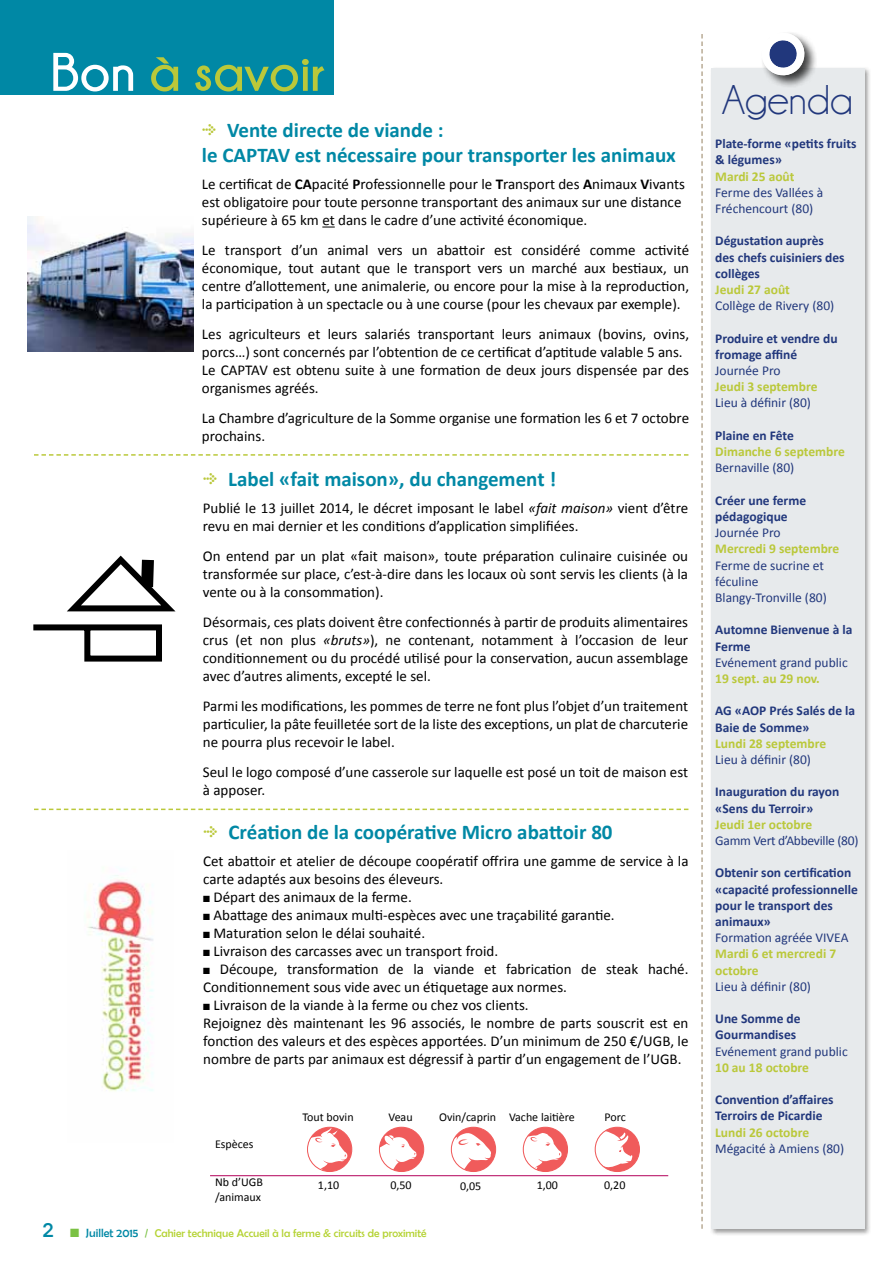
<style>
.page{position:relative;width:893px;height:1263px;background:#fff}
.page>*{position:absolute;margin:0;border:0;box-sizing:border-box;transform-origin:0 0}
.t1{font:700 54px "Champagne&Limousines";color:#bac83a}
.t2{font:42px "Champagne&Limousines";color:#21377c}
.t3{font:700 21px/25.2px "Calibri";color:#0088a5}
.t4{font:15px/18px "Calibri";color:#000}
.t5{font:700 13.5px/16.2px "Calibri";color:#21377c}
.t6{font:13.5px/16.2px "Calibri";color:#21377c}
.t7{font:700 13.5px/16.2px "Calibri";color:#bac83a}
.t8{font:13.5px "Calibri";letter-spacing:-.02em;color:#21377c}
.t9{font:12px/14.4px "Calibri";color:#000}
.t10{font:11.25px "Berlin Sans FB";color:#b5d334}
.s1{color:#fff}
.s2{font-family:"Simple Direction Arrows";font-weight:400;color:#bac83a}
.s3{font-weight:700}
.s4{font-style:italic}
.s5{font-family:"DIN Alternate";font-weight:500;font-size:22.5px;color:#0088a5}
.s6{color:#7ac143}
.s7{font-size:12px;color:#0088a5}
.s8{font-size:12px;color:#7ac143}
</style>
<div class="page">
<div style="left:0;top:0;width:333px;height:94px;background:#0088a5"></div>
<svg style="left:322px;top:227px;width:13px;height:1px"></svg>
<svg style="left:67px;top:555px;width:109px;height:57px"></svg>
<svg style="left:33px;top:624px;width:129px;height:38px"></svg>
<svg style="left:701px;top:34px;width:2px;height:1195px"></svg>
<div style="left:709px;top:66px;width:163px;height:1170px;background:#000;opacity:.4"></div>
<div style="left:711px;top:68px;width:153px;height:1161px;background:#e7eaec"></div>
<div style="left:760px;top:31px;width:58px;height:58px;background:#000;opacity:.75"></div>
<svg style="left:761px;top:32px;width:44px;height:48px"></svg>
<svg style="left:34px;top:454px;width:655px;height:2px"></svg>
<svg style="left:34px;top:809px;width:655px;height:1px"></svg>
<img style="left:27px;top:216px;width:166px;height:135px">
<img style="left:87px;top:869px;width:67px;height:222px">
<div style="left:451px;top:1127px;width:45px;height:44px;background:#f05b5b;border-radius:50%"></div>
<svg style="left:451px;top:1132px;width:40px;height:39px"></svg>
<div style="left:451px;top:1127px;width:45px;height:45px;border:1px solid #f05b5b;border-radius:50%"></div>
<div style="left:307px;top:1127px;width:45px;height:44px;background:#f05b5b;border-radius:50%"></div>
<svg style="left:307px;top:1127px;width:40px;height:44px"></svg>
<div style="left:307px;top:1127px;width:45px;height:45px;border:1px solid #f05b5b;border-radius:50%"></div>
<div style="left:595px;top:1127px;width:44px;height:44px;background:#f05b5b;border-radius:50%"></div>
<svg style="left:595px;top:1130px;width:38px;height:41px"></svg>
<div style="left:595px;top:1127px;width:45px;height:45px;border:1px solid #f05b5b;border-radius:50%"></div>
<div style="left:379px;top:1127px;width:45px;height:44px;background:#f05b5b;border-radius:50%"></div>
<svg style="left:379px;top:1134px;width:38px;height:37px"></svg>
<div style="left:379px;top:1127px;width:45px;height:45px;border:1px solid #f05b5b;border-radius:50%"></div>
<div style="left:523px;top:1127px;width:45px;height:44px;background:#f05b5b;border-radius:50%"></div>
<svg style="left:523px;top:1133px;width:39px;height:38px"></svg>
<div style="left:523px;top:1127px;width:45px;height:45px;border:1px solid #f05b5b;border-radius:50%"></div>
<hr style="left:210px;top:1175px;width:458px;height:1px;background:#b3025b">
<h1 class="t1" style="left:50px;top:42px;width:277px"><span class="s1">Bon</span> à savoir</h1>
<h3 class="t3" style="left:202px;top:118px;width:475px"><span class="s2">p</span> Vente directe de viande :<br>le CAPTAV est nécessaire pour transporter les animaux</h3>
<p class="t4" style="left:202px;top:175px;width:485px">Le certificat de <span class="s3">CA</span>pacité <span class="s3">P</span>rofessionnelle pour le <span class="s3">T</span>ransport des <span class="s3">A</span>nimaux <span class="s3">V</span>ivants est obligatoire pour toute personne transportant des animaux sur une distance supérieure à 65 km et dans le cadre d’une activité économique.</p>
<p class="t4" style="left:202px;top:241px;width:489px;text-align:justify">Le transport d’un animal vers un abattoir est considéré comme activité économique, tout autant que le transport vers un marché aux bestiaux, un centre d’allottement, une animalerie, ou encore pour la mise à la reproduction, la participation à un spectacle ou à une course (pour les chevaux par exemple).</p>
<p class="t4" style="left:202px;top:325px;width:489px">Les agriculteurs et leurs salariés transportant leurs animaux (bovins, ovins, porcs…) sont concernés par l’obtention de ce certificat d’aptitude valable 5 ans.<br>Le CAPTAV est obtenu suite à une formation de deux jours dispensée par des organismes agréés.</p>
<p class="t4" style="left:202px;top:409px;width:489px">La Chambre d’agriculture de la Somme organise une formation les 6 et 7 octobre prochains.</p>
<h3 class="t3" style="left:203px;top:466px;width:355px"><span class="s2">p</span> Label «fait maison», du changement !</h3>
<p class="t4" style="left:203px;top:499px;width:487px">Publié le 13 juillet 2014, le décret imposant le label <span class="s4">«fait maison»</span> vient d’être revu en mai dernier et les conditions d’application simplifiées.</p>
<p class="t4" style="left:203px;top:547px;width:487px;text-align:justify">On entend par un plat «fait maison», toute préparation culinaire cuisinée ou transformée sur place, c’est-à-dire dans les locaux où sont servis les clients (à la vente ou à la consommation).</p>
<p class="t4" style="left:203px;top:613px;width:487px;text-align:justify">Désormais, ces plats doivent être confectionnés à partir de produits alimentaires crus (et non plus <span class="s4">«bruts»</span>), ne contenant, notamment à l’occasion de leur conditionnement ou du procédé utilisé pour la conservation, aucun assemblage avec d’autres aliments, excepté le sel.</p>
<p class="t4" style="left:203px;top:697px;width:487px;text-align:justify">Parmi les modifications, les pommes de terre ne font plus l’objet d’un traitement particulier, la pâte feuilletée sort de la liste des exceptions, un plat de charcuterie ne pourra plus recevoir le label.</p>
<p class="t4" style="left:203px;top:763px;width:487px">Seul le logo composé d’une casserole sur laquelle est posé un toit de maison est à apposer.</p>
<h3 class="t3" style="left:203px;top:819px;width:411px"><span class="s2">p</span> Création de la coopérative Micro abattoir 80</h3>
<p class="t4" style="left:203px;top:852px;width:487px">Cet abattoir et atelier de découpe coopératif offrira une gamme de service à la carte adaptés aux besoins des éleveurs.</p>
<p class="t4" style="left:203px;top:888px;width:210px">■ Départ des animaux de la ferme.</p>
<p class="t4" style="left:203px;top:906px;width:413px">■ Abattage des animaux multi-espèces avec une traçabilité garantie.</p>
<p class="t4" style="left:203px;top:924px;width:223px">■ Maturation selon le délai souhaité.</p>
<p class="t4" style="left:203px;top:942px;width:297px">■ Livraison des carcasses avec un transport froid.</p>
<p class="t4" style="left:203px;top:960px;width:487px">■ Découpe, transformation de la viande et fabrication de steak haché.<br>Conditionnement sous vide avec un étiquetage aux normes.</p>
<p class="t4" style="left:203px;top:996px;width:487px">■ Livraison de la viande à la ferme ou chez vos clients.<br>Rejoignez dès maintenant les 96 associés, le nombre de parts souscrit est en fonction des valeurs et des espèces apportées. D’un minimum de 250 €/UGB, le nombre de parts par animaux est dégressif à partir d’un engagement de l’UGB.</p>
<p class="t9" style="left:215px;top:1137px;width:40px">Espèces</p>
<p class="t9" style="left:215px;top:1175px;width:49px">Nb d’UGB /animaux</p>
<p class="t9" style="left:302px;top:1110px;width:53px">Tout bovin</p>
<p class="t9" style="left:388px;top:1110px;width:26px">Veau</p>
<p class="t9" style="left:439px;top:1110px;width:137px">Ovin/caprin Vache laitière</p>
<p class="t9" style="left:604px;top:1110px;width:23px">Porc</p>
<p class="t9" style="left:318px;top:1177px;width:23px">1,10</p>
<p class="t9" style="left:390px;top:1177px;width:23px">0,50</p>
<p class="t9" style="left:460px;top:1179px;width:23px">0,05</p>
<p class="t9" style="left:537px;top:1177px;width:23px">1,00</p>
<p class="t9" style="left:604px;top:1177px;width:23px">0,20</p>
<p class="t10" style="left:43px;top:1226px;width:386px"><span class="s5">2</span> <span class="s6">■</span> <span class="s7">Juillet 2015</span> <span class="s8">/</span> Cahier technique Accueil à la ferme &amp; circuits de proximité</p>
<h2 class="t2" style="left:722px;top:79px;width:132px">Agenda</h2>
<p class="t5" style="left:715px;top:136px;width:143px">Plate-forme «petits fruits &amp; légumes»</p>
<p class="t7" style="left:715px;top:168px;width:81px">Mardi 25 août</p>
<p class="t6" style="left:715px;top:184px;width:109px">Ferme des Vallées à<br>Fréchencourt (80)</p>
<p class="t5" style="left:715px;top:233px;width:131px">Dégustation auprès des chefs cuisiniers des collèges</p>
<p class="t7" style="left:715px;top:281px;width:76px">Jeudi 27 août</p>
<p class="t6" style="left:715px;top:298px;width:121px">Collège de Rivery (80)</p>
<p class="t5" style="left:715px;top:330px;width:124px">Produire et vendre du fromage affiné</p>
<p class="t6" style="left:715px;top:363px;width:67px">Journée Pro</p>
<p class="t7" style="left:715px;top:379px;width:104px">Jeudi 3 septembre</p>
<p class="t6" style="left:715px;top:395px;width:97px">Lieu à définir (80)</p>
<p class="t5" style="left:715px;top:427px;width:80px">Plaine en Fête</p>
<p class="t7" style="left:715px;top:443px;width:131px">Dimanche 6 septembre</p>
<p class="t6" style="left:715px;top:460px;width:81px">Bernaville (80)</p>
<p class="t5" style="left:715px;top:492px;width:92px">Créer une ferme pédagogique</p>
<p class="t6" style="left:715px;top:525px;width:67px">Journée Pro</p>
<p class="t7" style="left:715px;top:541px;width:126px">Mercredi 9 septembre</p>
<p class="t6" style="left:715px;top:557px;width:113px">Ferme de sucrine et féculine<br>Blangy-Tronville (80)</p>
<p class="t5" style="left:715px;top:622px;width:139px">Automne Bienvenue à la<br>Ferme</p>
<p class="t6" style="left:715px;top:654px;width:134px">Evénement grand public</p>
<p class="t7" style="left:715px;top:670px;width:106px">19 sept. au 29 nov.</p>
<p class="t5" style="left:715px;top:703px;width:142px">AG «AOP Prés Salés de la<br>Baie de Somme»</p>
<p class="t7" style="left:715px;top:735px;width:112px">Lundi 28 septembre</p>
<p class="t6" style="left:715px;top:751px;width:97px">Lieu à définir (80)</p>
<p class="t5" style="left:715px;top:784px;width:126px">Inauguration du rayon «Sens du Terroir»</p>
<p class="t7" style="left:715px;top:816px;width:98px">Jeudi 1er octobre</p>
<p class="t8" style="left:715px;top:832px;width:145px">Gamm Vert d’Abbeville (80)</p>
<p class="t5" style="left:715px;top:865px;width:144px">Obtenir son certification «capacité professionnelle pour le transport des animaux»</p>
<p class="t6" style="left:715px;top:930px;width:135px">Formation agréée VIVEA</p>
<p class="t7" style="left:715px;top:946px;width:122px">Mardi 6 et mercredi 7 octobre</p>
<p class="t6" style="left:715px;top:978px;width:97px">Lieu à définir (80)</p>
<p class="t5" style="left:715px;top:1010px;width:87px">Une Somme de<br>Gourmandises</p>
<p class="t6" style="left:715px;top:1043px;width:134px">Evénement grand public</p>
<p class="t7" style="left:715px;top:1059px;width:95px">10 au 18 octobre</p>
<p class="t5" style="left:715px;top:1091px;width:120px">Convention d’affaires<br>Terroirs de Picardie</p>
<p class="t7" style="left:715px;top:1124px;width:95px">Lundi 26 octobre</p>
<p class="t6" style="left:715px;top:1140px;width:131px">Mégacité à Amiens (80)</p>
</div>
